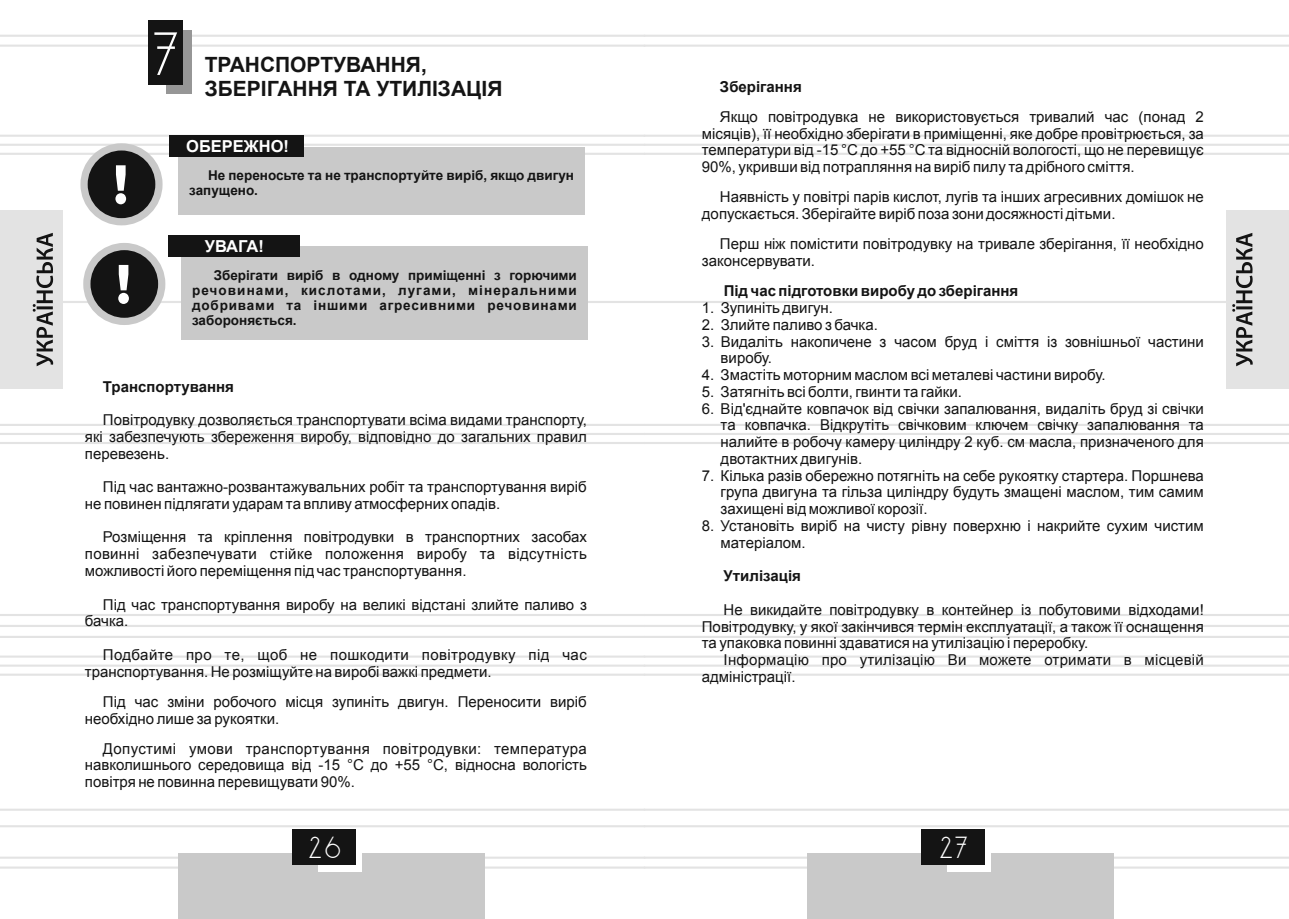
<style>
.page{position:relative;width:1289px;height:919px;background:#fff}
.page>*{position:absolute;margin:0;border:0;box-sizing:border-box;transform-origin:0 0}
.t1{font:52.5px "DS Standart Cyr";color:#fff}
.t2{font:26.25px "DS Standart Cyr";color:#fff}
.t3{font:700 21px/23.4px "Arial";color:#141414}
.t4{font:700 16.5px "Arial";color:#fff}
.t5{font:15px/16.8px "Arial";color:#141414}
.t6{font:700 15px "Arial";color:#141414}
.t7{font:700 13.5px/15.1px "Arial";color:#141414}
</style>
<div class="page">
<hr style="left:644px;top:135px;width:644px;height:2px;background:#e3e3e3">
<hr style="left:644px;top:153px;width:644px;height:2px;background:#e3e3e3">
<hr style="left:644px;top:424px;width:644px;height:2px;background:#e3e3e3">
<hr style="left:644px;top:442px;width:644px;height:2px;background:#e3e3e3">
<hr style="left:644px;top:614px;width:644px;height:2px;background:#e3e3e3">
<hr style="left:644px;top:635px;width:644px;height:3px;background:#e3e3e3">
<hr style="left:644px;top:655px;width:644px;height:2px;background:#e3e3e3">
<hr style="left:644px;top:673px;width:644px;height:2px;background:#e3e3e3">
<hr style="left:644px;top:856px;width:644px;height:2px;background:#e3e3e3">
<hr style="left:644px;top:866px;width:644px;height:2px;background:#e3e3e3">
<hr style="left:644px;top:35px;width:644px;height:2px;background:#e3e3e3">
<hr style="left:644px;top:45px;width:644px;height:2px;background:#e3e3e3">
<hr style="left:644px;top:808px;width:644px;height:2px;background:#e3e3e3">
<hr style="left:644px;top:825px;width:644px;height:2px;background:#e3e3e3">
<hr style="left:644px;top:301px;width:644px;height:2px;background:#e3e3e3">
<hr style="left:0;top:135px;width:644px;height:2px;background:#e3e3e3">
<svg style="left:0;top:143px;width:1288px;height:4px"></svg>
<hr style="left:0;top:153px;width:644px;height:2px;background:#e3e3e3">
<hr style="left:0;top:424px;width:644px;height:2px;background:#e3e3e3">
<hr style="left:0;top:433px;width:1288px;height:2px;background:#e3e3e3">
<hr style="left:0;top:442px;width:644px;height:2px;background:#e3e3e3">
<hr style="left:0;top:614px;width:644px;height:2px;background:#e3e3e3">
<hr style="left:0;top:625px;width:1288px;height:2px;background:#e3e3e3">
<hr style="left:0;top:635px;width:644px;height:3px;background:#e3e3e3">
<hr style="left:0;top:655px;width:644px;height:2px;background:#e3e3e3">
<hr style="left:0;top:664px;width:1288px;height:3px;background:#ebebeb">
<hr style="left:0;top:673px;width:644px;height:2px;background:#e3e3e3">
<hr style="left:0;top:856px;width:644px;height:2px;background:#e3e3e3">
<hr style="left:0;top:866px;width:644px;height:2px;background:#e3e3e3">
<hr style="left:0;top:35px;width:644px;height:2px;background:#e3e3e3">
<hr style="left:0;top:45px;width:644px;height:2px;background:#e3e3e3">
<hr style="left:0;top:808px;width:644px;height:2px;background:#e3e3e3">
<hr style="left:0;top:825px;width:644px;height:2px;background:#e3e3e3">
<hr style="left:0;top:301px;width:644px;height:2px;background:#e3e3e3">
<div style="left:0;top:210px;width:62px;height:179px;background:#e3e3e3"></div>
<svg style="left:33px;top:233px;width:20px;height:133px"></svg>
<div style="left:1226px;top:210px;width:62px;height:179px;background:#e3e3e3"></div>
<svg style="left:1232px;top:233px;width:20px;height:133px"></svg>
<div style="left:178px;top:853px;width:307px;height:65px;background:#c9c9c9"></div>
<div style="left:318px;top:832px;width:44px;height:39px;background:#fff"></div>
<div style="left:292px;top:829px;width:64px;height:36px;background:#141414"></div>
<div style="left:807px;top:853px;width:306px;height:65px;background:#c9c9c9"></div>
<div style="left:946px;top:832px;width:44px;height:39px;background:#fff"></div>
<div style="left:920px;top:829px;width:64px;height:36px;background:#141414"></div>
<div style="left:166px;top:31px;width:25px;height:63px;background:#969696"></div>
<div style="left:148px;top:20px;width:35px;height:65px;background:#141414"></div>
<div style="left:80px;top:143px;width:82px;height:82px;border:14px solid #c9c9c9;border-radius:50%"></div>
<div style="left:88px;top:150px;width:67px;height:68px;background:#141414;border-radius:50%"></div>
<svg style="left:115px;top:165px;width:11px;height:39px"></svg>
<div style="left:178px;top:147px;width:406px;height:67px;background:#c9c9c9"></div>
<div style="left:170px;top:136px;width:134px;height:21px;background:#141414"></div>
<div style="left:83px;top:243px;width:82px;height:82px;border:14px solid #c9c9c9;border-radius:50%"></div>
<div style="left:90px;top:250px;width:68px;height:68px;background:#141414;border-radius:50%"></div>
<svg style="left:118px;top:265px;width:11px;height:39px"></svg>
<div style="left:181px;top:246px;width:406px;height:94px;background:#c9c9c9"></div>
<div style="left:168px;top:235px;width:131px;height:22px;background:#141414"></div>
<h1 class="t1" style="left:153px;top:30px;width:26px">7</h1>
<h3 class="t3" style="left:205px;top:54px;width:299px">ТРАНСПОРТУВАННЯ,<br>ЗБЕРІГАННЯ ТА УТИЛІЗАЦІЯ</h3>
<p class="t4" style="left:186px;top:136px;width:104px">ОБЕРЕЖНО!</p>
<p class="t7" style="left:189px;top:168px;width:386px;text-indent:19px">Не переносьте та не транспортуйте виріб, якщо двигун запущено.</p>
<p class="t4" style="left:205px;top:235px;width:60px">УВАГА!</p>
<p class="t7" style="left:192px;top:268px;width:386px;text-align:justify;text-indent:22px">Зберігати виріб в одному приміщенні з горючими речовинами, кислотами, лугами, мінеральними добривами та іншими агресивними речовинами забороняється.</p>
<p class="t6" style="left:103px;top:376px;width:132px">Транспортування</p>
<p class="t5" style="left:85px;top:411px;width:503px;text-align:justify;text-indent:18px">Повітродувку дозволяється транспортувати всіма видами транспорту, які забезпечують збереження виробу, відповідно до загальних правил перевезень.</p>
<p class="t5" style="left:85px;top:478px;width:503px;text-indent:18px">Під час вантажно-розвантажувальних робіт та транспортування виріб не повинен підлягати ударам та впливу атмосферних опадів.</p>
<p class="t5" style="left:85px;top:529px;width:503px;text-align:justify;text-indent:18px">Розміщення та кріплення повітродувки в транспортних засобах повинні забезпечувати стійке положення виробу та відсутність можливості його переміщення під час транспортування.</p>
<p class="t5" style="left:85px;top:596px;width:503px;text-indent:18px">Під час транспортування виробу на великі відстані злийте паливо з бачка.</p>
<p class="t5" style="left:85px;top:646px;width:503px;text-indent:18px">Подбайте про те, щоб не пошкодити повітродувку під час транспортування. Не розміщуйте на виробі важкі предмети.</p>
<p class="t5" style="left:85px;top:693px;width:503px;text-indent:18px">Під час зміни робочого місця зупиніть двигун. Переносити виріб необхідно лише за рукоятки.</p>
<p class="t5" style="left:85px;top:740px;width:503px;text-align:justify;text-indent:18px">Допустимі умови транспортування повітродувки: температура навколишнього середовища від -15 °С до +55 °С, відносна вологість повітря не повинна перевищувати 90%.</p>
<p class="t6" style="left:720px;top:76px;width:83px">Зберігання</p>
<p class="t5" style="left:702px;top:108px;width:503px;text-align:justify;text-indent:18px">Якщо повітродувка не використовується тривалий час (понад 2 місяців), її необхідно зберігати в приміщенні, яке добре провітрюється, за температури від -15 °С до +55 °С та відносній вологості, що не перевищує 90%, укривши від потрапляння на виріб пилу та дрібного сміття.</p>
<p class="t5" style="left:702px;top:189px;width:503px;text-indent:18px">Наявність у повітрі парів кислот, лугів та інших агресивних домішок не допускається. Зберігайте виріб поза зони досяжності дітьми.</p>
<p class="t5" style="left:702px;top:236px;width:503px;text-indent:18px">Перш ніж помістити повітродувку на тривале зберігання, її необхідно законсервувати.</p>
<p class="t6" style="left:723px;top:281px;width:296px">Під час підготовки виробу до зберігання</p>
<p class="t5" style="left:702px;top:299px;width:133px">1. Зупиніть двигун.</p>
<p class="t5" style="left:702px;top:316px;width:177px">2. Злийте паливо з бачка.</p>
<p class="t5" style="left:720px;top:333px;width:484px;text-indent:-19px">3. Видаліть накопичене з часом бруд і сміття із зовнішньої частини виробу.</p>
<p class="t5" style="left:702px;top:366px;width:405px">4. Змастіть моторним маслом всі металеві частини виробу.</p>
<p class="t5" style="left:702px;top:383px;width:261px">5. Затягніть всі болти, гвинти та гайки.</p>
<p class="t5" style="left:720px;top:400px;width:484px;text-align:justify;text-indent:-19px">6. Від'єднайте ковпачок від свічки запалювання, видаліть бруд зі свічки та ковпачка. Відкрутіть свічковим ключем свічку запалювання та налийте в робочу камеру циліндру 2 куб. см масла, призначеного для двотактних двигунів.</p>
<p class="t5" style="left:720px;top:467px;width:484px;text-align:justify;text-indent:-19px">7. Кілька разів обережно потягніть на себе рукоятку стартера. Поршнева група двигуна та гільза циліндру будуть змащені маслом, тим самим захищені від можливої корозії.</p>
<p class="t5" style="left:720px;top:517px;width:484px;text-indent:-19px">8. Установіть виріб на чисту рівну поверхню і накрийте сухим чистим матеріалом.</p>
<p class="t6" style="left:723px;top:566px;width:79px">Утилізація</p>
<p class="t5" style="left:702px;top:601px;width:503px;text-align:justify;text-indent:22px">Не викидайте повітродувку в контейнер із побутовими відходами!<br>Повітродувку, у якої закінчився термін експлуатації, а також її оснащення та упаковка повинні здаватися на утилізацію і переробку.</p>
<p class="t5" style="left:702px;top:651px;width:503px;text-indent:22px">Інформацію про утилізацію Ви можете отримати в місцевій адміністрації.</p>
<h2 class="t2" style="left:309px;top:835px;width:33px">26</h2>
<h2 class="t2" style="left:939px;top:835px;width:29px">27</h2>
</div>
